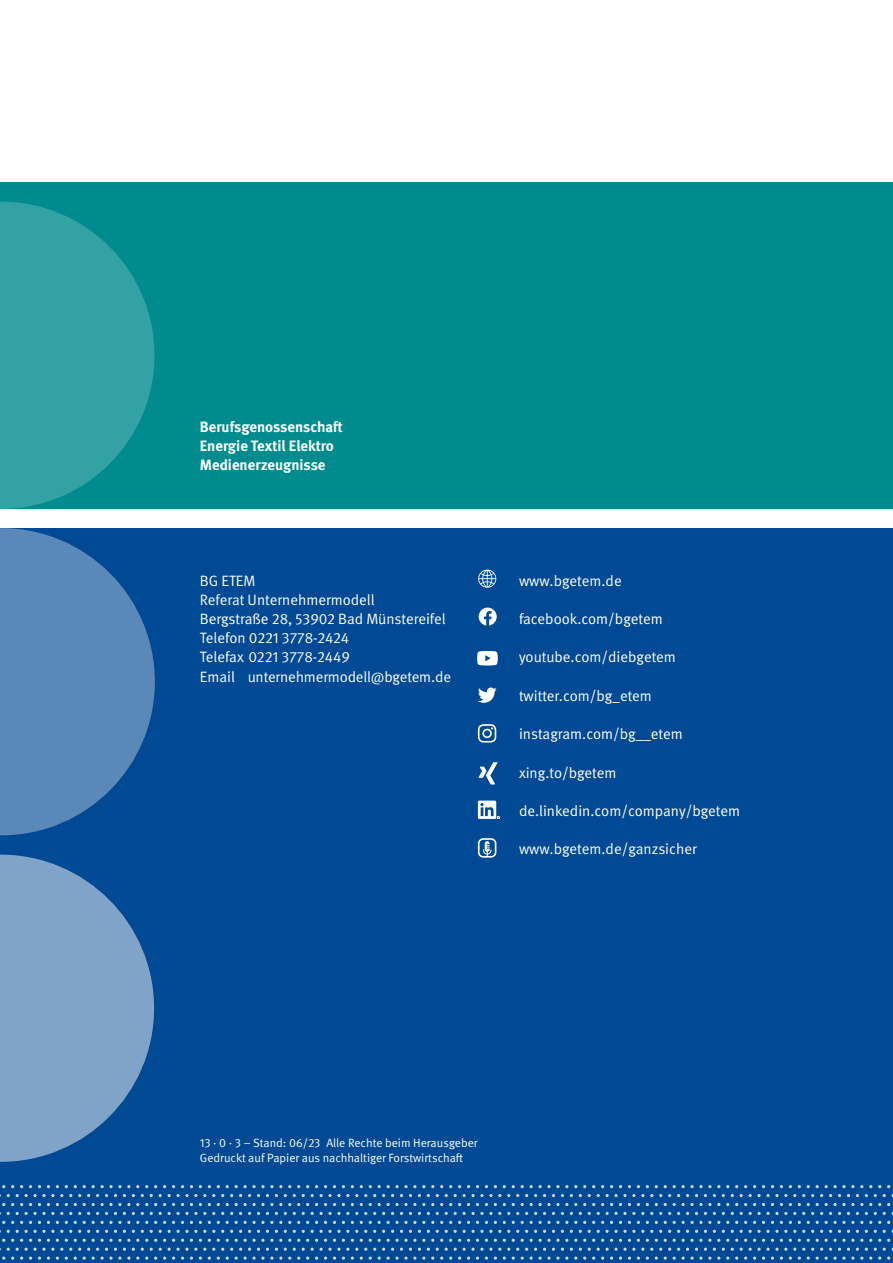
<style>
.page{position:relative;width:893px;height:1263px;background:#fff}
.page>*{position:absolute;margin:0;border:0;box-sizing:border-box;transform-origin:0 0}
.t1{font:15px/19.2px "DGUV Meta";color:#fff}
.t2{font:700 15px/19.2px "DGUV Meta";color:#fff}
.t3{font:12px/15px "DGUV Meta";color:#fff}
</style>
<div class="page">
<div style="left:0;top:182px;width:893px;height:327px;background:#008c8e"></div>
<svg style="left:0;top:202px;width:154px;height:307px;fill:#32a2a4"></svg>
<div style="left:0;top:528px;width:893px;height:735px;background:#004994"></div>
<svg style="left:235px;top:1185px;width:38px;height:3px"></svg>
<svg style="left:378px;top:1185px;width:47px;height:3px"></svg>
<svg style="left:530px;top:1185px;width:38px;height:3px"></svg>
<svg style="left:673px;top:1185px;width:38px;height:3px"></svg>
<svg style="left:816px;top:1185px;width:38px;height:3px"></svg>
<svg style="left:235px;top:1203px;width:38px;height:3px"></svg>
<svg style="left:378px;top:1203px;width:47px;height:3px"></svg>
<svg style="left:530px;top:1203px;width:38px;height:3px"></svg>
<svg style="left:673px;top:1203px;width:38px;height:3px"></svg>
<svg style="left:816px;top:1203px;width:38px;height:3px"></svg>
<svg style="left:235px;top:1221px;width:38px;height:3px"></svg>
<svg style="left:378px;top:1221px;width:47px;height:3px"></svg>
<svg style="left:530px;top:1221px;width:38px;height:3px"></svg>
<svg style="left:673px;top:1221px;width:38px;height:3px"></svg>
<svg style="left:816px;top:1221px;width:38px;height:3px"></svg>
<svg style="left:168px;top:1194px;width:38px;height:3px"></svg>
<svg style="left:311px;top:1194px;width:38px;height:3px"></svg>
<svg style="left:454px;top:1194px;width:38px;height:3px"></svg>
<svg style="left:597px;top:1194px;width:38px;height:3px"></svg>
<svg style="left:740px;top:1194px;width:38px;height:3px"></svg>
<svg style="left:168px;top:1212px;width:38px;height:3px"></svg>
<svg style="left:311px;top:1212px;width:38px;height:3px"></svg>
<svg style="left:454px;top:1212px;width:38px;height:3px"></svg>
<svg style="left:597px;top:1212px;width:38px;height:3px"></svg>
<svg style="left:740px;top:1212px;width:38px;height:3px"></svg>
<svg style="left:168px;top:1230px;width:38px;height:3px"></svg>
<svg style="left:311px;top:1230px;width:38px;height:3px"></svg>
<svg style="left:454px;top:1230px;width:38px;height:3px"></svg>
<svg style="left:597px;top:1230px;width:38px;height:3px"></svg>
<svg style="left:740px;top:1230px;width:38px;height:3px"></svg>
<svg style="left:230px;top:1239px;width:124px;height:21px"></svg>
<svg style="left:355px;top:1239px;width:120px;height:21px"></svg>
<svg style="left:476px;top:1239px;width:106px;height:21px"></svg>
<svg style="left:583px;top:1239px;width:120px;height:21px"></svg>
<svg style="left:704px;top:1239px;width:110px;height:21px"></svg>
<svg style="left:816px;top:1239px;width:77px;height:21px"></svg>
<svg style="left:92px;top:1185px;width:38px;height:3px"></svg>
<svg style="left:92px;top:1203px;width:38px;height:3px"></svg>
<svg style="left:92px;top:1221px;width:38px;height:3px"></svg>
<svg style="left:25px;top:1194px;width:38px;height:3px"></svg>
<svg style="left:25px;top:1212px;width:38px;height:3px"></svg>
<svg style="left:25px;top:1230px;width:38px;height:3px"></svg>
<svg style="left:0;top:1239px;width:113px;height:21px"></svg>
<svg style="left:114px;top:1239px;width:115px;height:21px"></svg>
<svg style="left:0;top:854px;width:154px;height:308px;fill:#7fa3c9"></svg>
<svg style="left:0;top:528px;width:155px;height:307px;fill:#5988b9"></svg>
<svg style="left:479px;top:762px;width:19px;height:22px"></svg>
<div style="left:482px;top:729px;width:10px;height:9px;border:2px solid #fff;border-radius:50%"></div>
<div style="left:478px;top:724px;width:18px;height:18px;border:2px solid #fff;border-radius:5px"></div>
<svg style="left:478px;top:800px;width:22px;height:19px"></svg>
<svg style="left:477px;top:651px;width:21px;height:14px"></svg>
<svg style="left:478px;top:570px;width:19px;height:18px"></svg>
<svg style="left:478px;top:687px;width:19px;height:16px"></svg>
<svg style="left:479px;top:608px;width:18px;height:17px"></svg>
<div style="left:478px;top:838px;width:18px;height:20px;border:2px solid #fff;border-radius:4px"></div>
<svg style="left:482px;top:841px;width:10px;height:16px"></svg>
<p class="t2" style="left:200px;top:418px;width:145px">Berufsgenossenschaft<br>Energie Textil Elektro<br>Medienerzeugnisse</p>
<p class="t1" style="left:200px;top:571px;width:253px">BG ETEM<br>Referat Unternehmermodell<br>Bergstraße 28, 53902 Bad Münstereifel<br>Telefon 0221 3778-2424<br>Telefax 0221 3778-2449<br>Email unternehmermodell@bgetem.de</p>
<p class="t1" style="left:519px;top:571px;width:104px">www.bgetem.de</p>
<p class="t1" style="left:519px;top:610px;width:145px">facebook.com/bgetem</p>
<p class="t1" style="left:519px;top:648px;width:158px">youtube.com/diebgetem</p>
<p class="t1" style="left:519px;top:686px;width:134px">twitter.com/bg_etem</p>
<p class="t1" style="left:519px;top:725px;width:165px">instagram.com/bg__etem</p>
<p class="t1" style="left:519px;top:763px;width:99px">xing.to/bgetem</p>
<p class="t1" style="left:519px;top:802px;width:223px">de.linkedin.com/company/bgetem</p>
<p class="t1" style="left:519px;top:840px;width:179px">www.bgetem.de/ganzsicher</p>
<p class="t3" style="left:200px;top:1135px;width:279px">13 · 0 · 3 – Stand: 06/23 Alle Rechte beim Herausgeber<br>Gedruckt auf Papier aus nachhaltiger Forstwirtschaft</p>
</div>
